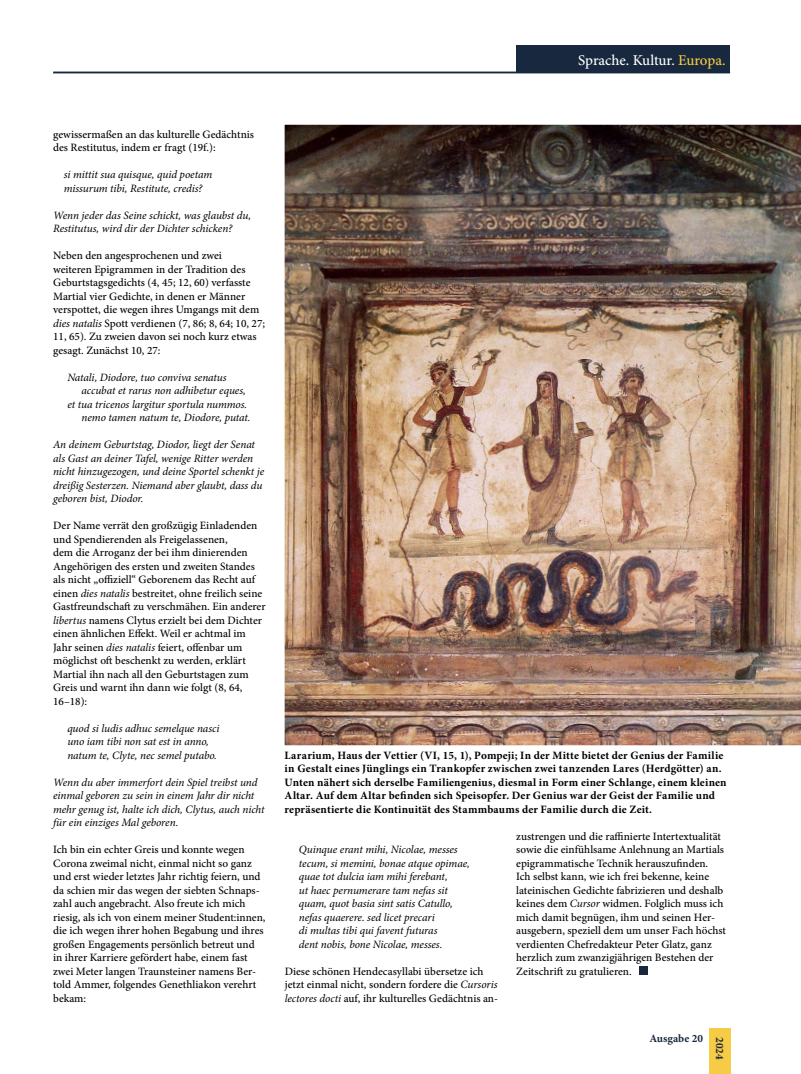
<style>
.page{position:relative;width:801px;height:1074px;background:#fff}
.page>*{position:absolute;margin:0;border:0;box-sizing:border-box;transform-origin:0 0}
.t1{font:500 15px "Minion Pro";letter-spacing:-.005em;color:#fff}
.t2{font:500 11.25px/13.5px "Minion Pro";color:#000}
.t3{font:italic 11.25px/13.5px "Minion Pro";letter-spacing:-.01em;color:#000}
.t4{font:700 11.25px/13.5px "Minion Pro";letter-spacing:.015em;color:#000}
.t5{font:700 11.25px "Minion Pro";color:#1b283c}
.s1{color:#f6cc46}
.s2{font-weight:400;font-style:italic}
.s3{color:#18283e}
</style>
<div class="page">
<div style="left:516px;top:45px;width:213px;height:27px;background:#18283e"></div>
<div style="left:709px;top:1028px;width:21px;height:46px;background:#f6cc46"></div>
<hr style="left:53px;top:72px;width:677px;height:1px;background:#18283e">
<div style="left:639px;top:966px;width:9px;height:9px;background:#18283e"></div>
<img style="left:285px;top:125px;width:516px;height:620px">
<h1 class="t1" style="left:578px;top:50px;width:149px">Sprache. Kultur. <span class="s1">Europa.</span></h1>
<p class="t2" style="left:53px;top:127px;width:202px">gewissermaßen an das kulturelle Gedächtnis des Restitutus, indem er fragt (19f.):</p>
<p class="t3" style="left:64px;top:168px;width:150px">si mittit sua quisque, quid poetam missurum tibi, Restitute, credis?</p>
<p class="t3" style="left:53px;top:208px;width:199px">Wenn jeder das Seine schickt, was glaubst du,<br>Restitutus, wird dir der Dichter schicken?</p>
<p class="t2" style="left:53px;top:249px;width:213px">Neben den angesprochenen und zwei<br>weiteren Epigrammen in der Tradition des Geburtstagsgedichts (4, 45; 12, 60) verfasste Martial vier Gedichte, in denen er Männer verspottet, die wegen ihres Umgangs mit dem <span class="s2">dies natalis</span> Spott verdienen (7, 86; 8, 64; 10, 27; 11, 65). Zu zweien davon sei noch kurz etwas gesagt. Zunächst 10, 27:</p>
<p class="t3" style="left:67px;top:370px;width:161px">Natali, Diodore, tuo conviva senatus</p>
<p class="t3" style="left:81px;top:384px;width:166px">accubat et rarus non adhibetur eques,</p>
<p class="t3" style="left:67px;top:397px;width:181px">et tua tricenos largitur sportula nummos.</p>
<p class="t3" style="left:81px;top:411px;width:171px">nemo tamen natum te, Diodore, putat.</p>
<p class="t3" style="left:53px;top:438px;width:213px">An deinem Geburtstag, Diodor, liegt der Senat als Gast an deiner Tafel, wenige Ritter werden nicht hinzugezogen, und deine Sportel schenkt je dreißig Sesterzen. Niemand aber glaubt, dass du geboren bist, Diodor.</p>
<p class="t2" style="left:53px;top:519px;width:214px">Der Name verrät den großzügig Einladenden und Spendierenden als Freigelassenen,<br>dem die Arroganz der bei ihm dinierenden Angehörigen des ersten und zweiten Standes als nicht „offiziell“ Geborenem das Recht auf einen <span class="s2">dies natalis</span> bestreitet, ohne freilich seine Gastfreundschaft zu verschmähen. Ein anderer <span class="s2">libertus</span> namens Clytus erzielt bei dem Dichter einen ähnlichen Effekt. Weil er achtmal im Jahr seinen <span class="s2">dies natalis</span> feiert, offenbar um möglichst oft beschenkt zu werden, erklärt Martial ihn nach all den Geburtstagen zum Greis und warnt ihn dann wie folgt (8, 64, 16–18):</p>
<p class="t3" style="left:67px;top:721px;width:154px">quod si ludis adhuc semelque nasci uno iam tibi non sat est in anno, natum te, Clyte, nec semel putabo.</p>
<p class="t3" style="left:53px;top:775px;width:213px">Wenn du aber immerfort dein Spiel treibst und einmal geboren zu sein in einem Jahr dir nicht mehr genug ist, halte ich dich, Clytus, auch nicht für ein einziges Mal geboren.</p>
<p class="t2" style="left:53px;top:843px;width:214px">Ich bin ein echter Greis und konnte wegen Corona zweimal nicht, einmal nicht so ganz und erst wieder letztes Jahr richtig feiern, und da schien mir das wegen der siebten Schnaps&shy;zahl auch angebracht. Also freute ich mich riesig, als ich von einem meiner Student:innen, die ich wegen ihrer hohen Begabung und ihres großen Engagements persönlich betreut und in ihrer Karriere gefördert habe, einem fast zwei Meter langen Traunsteiner namens Ber&shy;told Ammer, folgendes Genethliakon verehrt bekam:</p>
<p class="t3" style="left:299px;top:843px;width:173px">Quinque erant mihi, Nicolae, messes tecum, si memini, bonae atque opimae, quae tot dulcia iam mihi ferebant,<br>ut haec pernumerare tam nefas sit quam, quot basia sint satis Catullo, nefas quaerere. sed licet precari<br>di multas tibi qui favent futuras<br>dent nobis, bone Nicolae, messes.</p>
<p class="t4" style="left:285px;top:748px;width:443px">Lararium, Haus der Vettier (VI, 15, 1), Pompeji; In der Mitte bietet der Genius der Familie in Gestalt eines Jünglings ein Trankopfer zwischen zwei tanzenden Lares (Herdgötter) an.<br>Unten nähert sich derselbe Familiengenius, diesmal in Form einer Schlange, einem kleinen Altar. Auf dem Altar befinden sich Speisopfer. Der Genius war der Geist der Familie und repräsentierte die Kontinuität des Stammbaums der Familie durch die Zeit.</p>
<p class="t2" style="left:516px;top:829px;width:211px">zustrengen und die raffinierte Intertextualität sowie die einfühlsame Anlehnung an Martials epigrammatische Technik herauszufinden.<br>Ich selbst kann, wie ich frei bekenne, keine lateinischen Gedichte fabrizieren und deshalb keines dem <span class="s2">Cursor</span> widmen. Folglich muss ich mich damit begnügen, ihm und seinen Her&shy;ausgebern, speziell dem um unser Fach höchst verdienten Chefredakteur Peter Glatz, ganz herzlich zum zwanzigjährigen Bestehen der Zeitschrift zu gratulieren.</p>
<p class="t2" style="left:285px;top:964px;width:215px">Diese schönen Hendecasyllabi übersetze ich jetzt einmal nicht, sondern fordere die <span class="s2">Cursoris lectores docti</span> auf, ihr kulturelles Gedächtnis an-</p>
<p class="t5" style="left:649px;top:1031px;width:55px">Ausgabe <span class="s3">20</span></p>
<p class="t5" style="left:728px;top:1037px;width:24px;rotate:90deg">2024</p>
</div>
